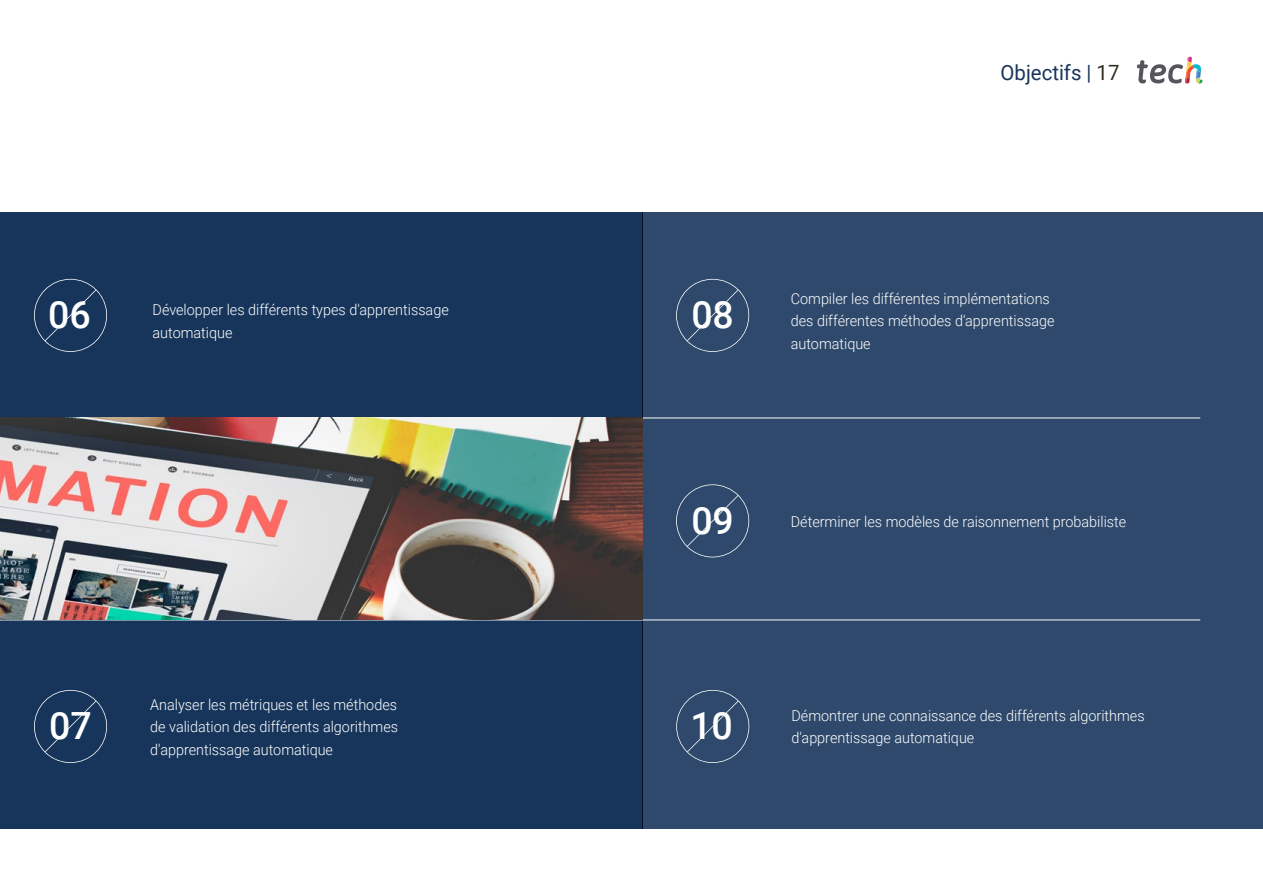
<style>
.page{position:relative;width:1263px;height:893px;background:#fff}
.page>*{position:absolute;margin:0;border:0;box-sizing:border-box;transform-origin:0 0}
.t1{font:500 37.5px "Roboto";color:#fff}
.t2{font:21px "Roboto";color:#1a355c}
.t3{font:300 15px/22.5px "Roboto";color:#fff;scale:.96 1}
.s1{color:#312e20}
</style>
<div class="page">
<div style="left:642px;top:213px;width:621px;height:616px;background:#2e496b"></div>
<svg style="left:1137px;top:57px;width:65px;height:27px"></svg>
<div style="left:0;top:213px;width:642px;height:616px;background:#17355b"></div>
<hr style="left:0;top:418px;width:1200px;height:1px;background:#fff">
<hr style="left:0;top:620px;width:1200px;height:1px;background:#fff">
<svg style="left:34px;top:279px;width:73px;height:73px"></svg>
<img style="left:0;top:418px;width:642px;height:202px">
<svg style="left:676px;top:279px;width:73px;height:73px"></svg>
<svg style="left:34px;top:690px;width:73px;height:73px"></svg>
<svg style="left:676px;top:690px;width:73px;height:73px"></svg>
<svg style="left:676px;top:484px;width:73px;height:73px"></svg>
<h1 class="t1" style="left:48px;top:288px;width:44px">06</h1>
<p class="t3" style="left:153px;top:298px;width:310px">Développer les différents types d'apprentissage</p>
<p class="t3" style="left:153px;top:320px;width:85px">automatique</p>
<h2 class="t2" style="left:1000px;top:57px;width:120px">Objectifs | <span class="s1">17</span></h2>
<h1 class="t1" style="left:691px;top:288px;width:44px">08</h1>
<p class="t3" style="left:791px;top:287px;width:276px">Compiler les différentes implémentations des différentes méthodes d'apprentissage automatique</p>
<h1 class="t1" style="left:691px;top:494px;width:44px">09</h1>
<p class="t3" style="left:791px;top:509px;width:351px">Déterminer les modèles de raisonnement probabiliste</p>
<p class="t3" style="left:150px;top:692px;width:260px;text-align:justify">Analyser les métriques et les méthodes de validation des différents algorithmes d'apprentissage automatique</p>
<h1 class="t1" style="left:49px;top:699px;width:44px">07</h1>
<p class="t3" style="left:791px;top:704px;width:369px">Démontrer une connaissance des différents algorithmes</p>
<h1 class="t1" style="left:690px;top:699px;width:44px">10</h1>
<p class="t3" style="left:791px;top:726px;width:192px">d'apprentissage automatique</p>
</div>
